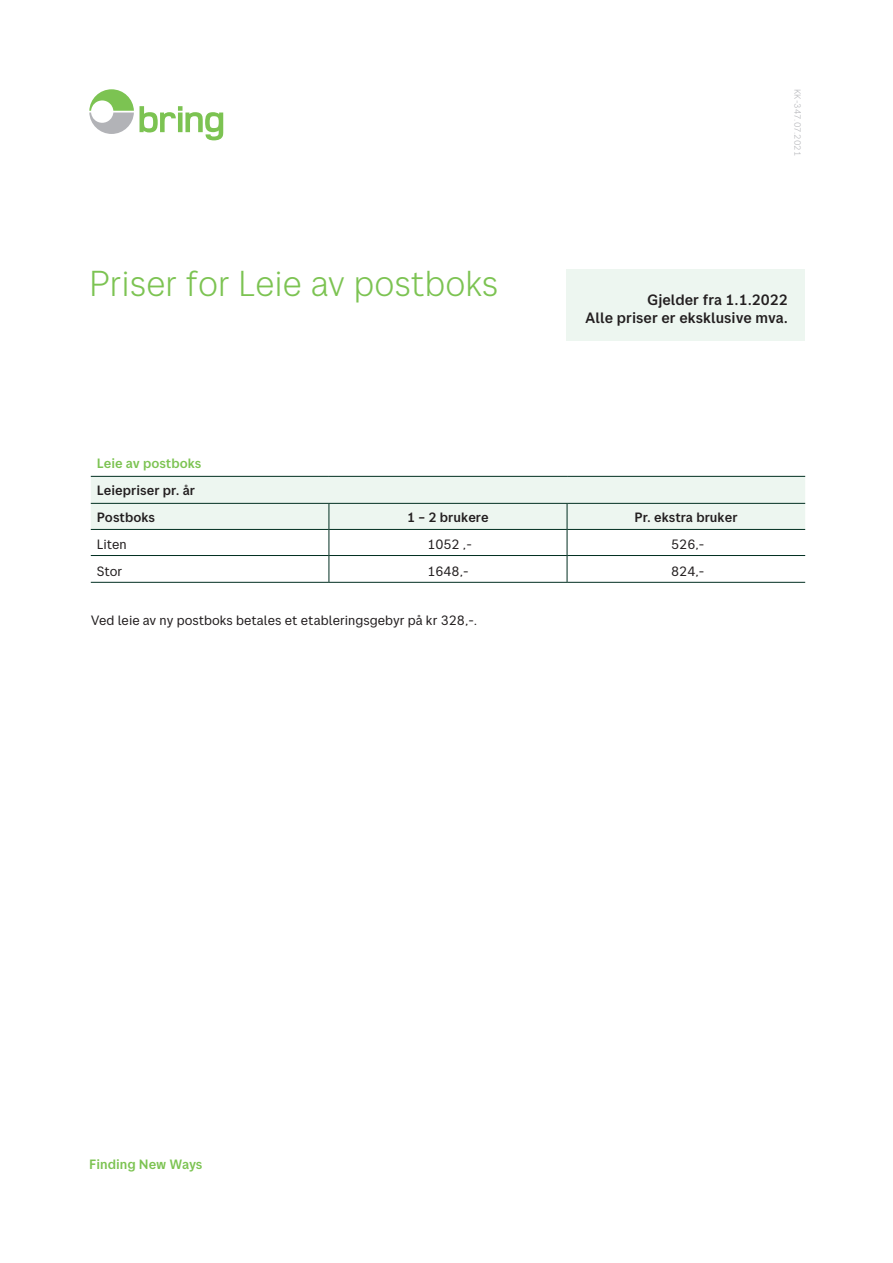
<style>
.page{position:relative;width:893px;height:1263px;background:#fff}
.page>*{position:absolute;margin:0;border:0;box-sizing:border-box;transform-origin:0 0}
.Posten___H1{font:300 36px "Posten Sans";color:#7cc352}
.Posten___H1-2{font:500 15px/18px "Posten Sans";color:#231f20;text-align:right}
.Posten___H1-3{font:13.5px "Posten Sans";color:#231f20}
.Posten___H1-4{font:500 13.5px "Posten Sans";color:#231f20}
.Posten___H1-5{font:500 13.5px "Posten Sans";color:#7cc352}
.t1{font:300 9px "Posten Sans";color:#b2b3b7}
</style>
<div class="page">
<hr style="left:91px;top:582px;width:238px;height:1px;background:#002e20">
<hr style="left:329px;top:582px;width:238px;height:1px;background:#002e20">
<hr style="left:567px;top:582px;width:238px;height:1px;background:#002e20">
<svg style="left:91px;top:476px;width:714px;height:106px"></svg>
<div style="left:567px;top:269px;width:238px;height:71px;background:#edf6f0"></div>
<svg style="left:140px;top:106px;width:83px;height:34px"></svg>
<svg style="left:89px;top:89px;width:45px;height:45px"></svg>
<p class="Posten___H1" style="left:89px;top:262px;width:411px">Priser for Leie av postboks</p>
<p class="t1" style="left:803px;top:89px;width:68px;rotate:90deg">KK-347.07.2021</p>
<p class="Posten___H1-2" style="left:585px;top:291px;width:204px">Gjelder fra 1.1.2022<br>Alle priser er eksklusive mva.</p>
<p class="Posten___H1-5" style="left:97px;top:455px;width:106px">Leie av postboks</p>
<p class="Posten___H1-4" style="left:97px;top:482px;width:100px">Leiepriser pr. år</p>
<p class="Posten___H1-4" style="left:97px;top:509px;width:60px">Postboks</p>
<p class="Posten___H1-4" style="left:407px;top:509px;width:83px">1 – 2 brukere</p>
<p class="Posten___H1-4" style="left:634px;top:509px;width:105px">Pr. ekstra bruker</p>
<p class="Posten___H1-3" style="left:97px;top:536px;width:31px">Liten</p>
<p class="Posten___H1-3" style="left:427px;top:536px;width:46px">1052 ,-</p>
<p class="Posten___H1-3" style="left:671px;top:536px;width:35px">526,-</p>
<p class="Posten___H1-3" style="left:97px;top:563px;width:27px">Stor</p>
<p class="Posten___H1-3" style="left:427px;top:563px;width:43px">1648,-</p>
<p class="Posten___H1-3" style="left:671px;top:563px;width:35px">824,-</p>
<p class="Posten___H1-3" style="left:91px;top:612px;width:388px">Ved leie av ny postboks betales et etableringsgebyr på kr 328,-.</p>
<p class="Posten___H1-5" style="left:89px;top:1156px;width:115px">Finding New Ways</p>
</div>
